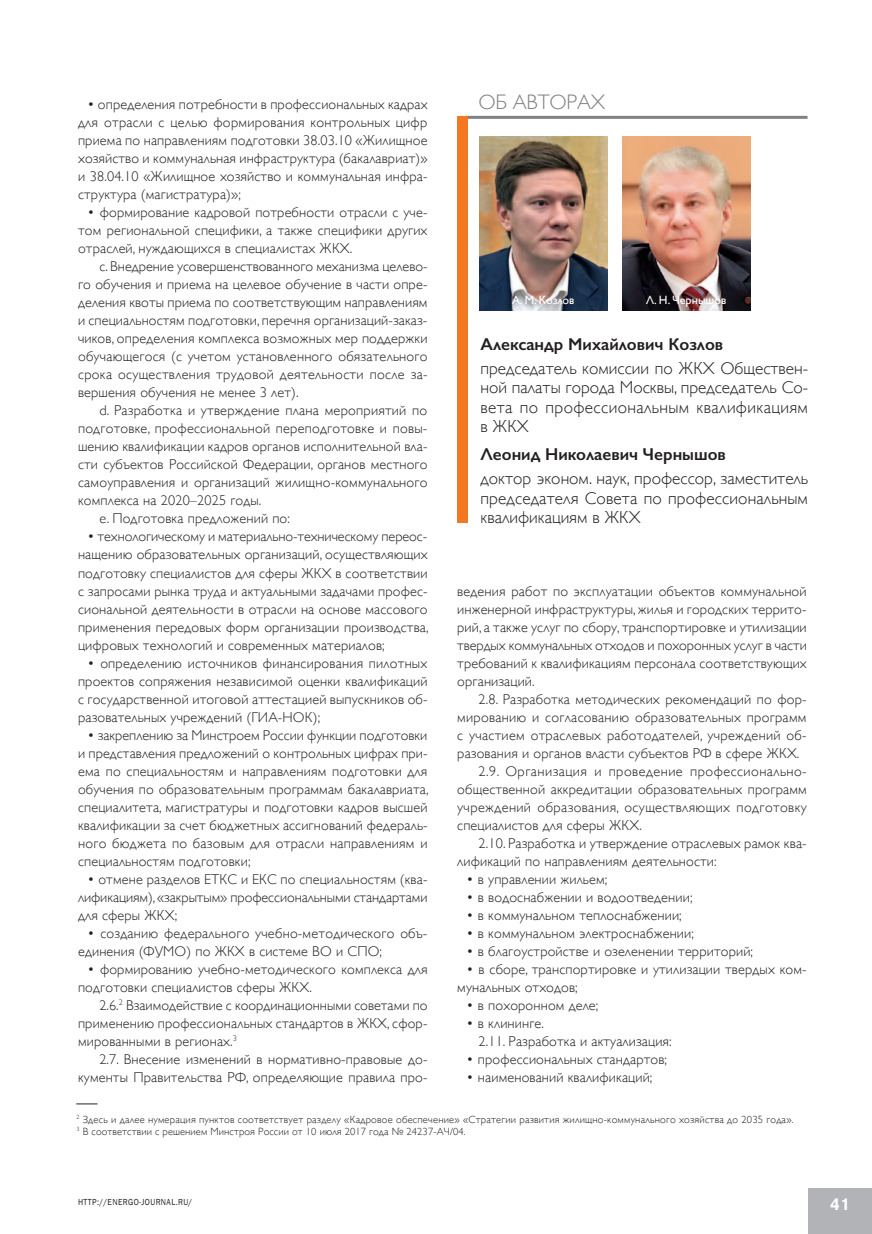
<style>
.page{position:relative;width:872px;height:1234px;background:#fff}
.page>*{position:absolute;margin:0;border:0;box-sizing:border-box;transform-origin:0 0}
.t1{font:300 21px "Gill Sans";color:#808285}
.t2{font:300 17.25px/19.5px "Gill Sans";letter-spacing:.005em;color:#231f20;text-align:justify}
.t3{font:600 17.25px "Gill Sans";color:#231f20}
.t4{font:700 16.5px "Pragmatica";color:#fff;scale:.89 1}
.t5{font:300 14.25px/18px "Gill Sans";letter-spacing:.01em;color:#231f20;text-align:justify}
.t6{font:300 14.25px "Gill Sans";letter-spacing:.03em;color:#231f20}
.t7{font:300 14.25px "Gill Sans";letter-spacing:.035em;color:#231f20}
.t8{font:12px "Gill Sans";color:#fff}
.t9{font:300 10.5px/12px "Gill Sans";letter-spacing:.02em;color:#231f20}
.t10{font:9px "Franklin Gothic";letter-spacing:.05em;color:#231f20;scale:.89 1}
</style>
<div class="page">
<div style="left:808px;top:1188px;width:64px;height:45px;background:#b2b3b7"></div>
<hr style="left:465px;top:116px;width:342px;height:3px;background:#808285">
<div style="left:457px;top:116px;width:11px;height:406px;background:#f47721"></div>
<img style="left:480px;top:136px;width:127px;height:174px">
<img style="left:622px;top:136px;width:128px;height:174px">
<svg style="left:76px;top:1103px;width:21px;height:1px"></svg>
<p class="t5" style="left:78px;top:95px;width:351px;text-indent:9px">• определения потребности в профессиональных кадрах для отрасли с целью формирования контрольных цифр приема по направлениям подготовки 38.03.10 «Жилищное хозяйство и коммунальная инфраструктура (бакалавриат)» и 38.04.10 «Жилищное хозяйство и коммунальная инфра&shy;структура (магистратура)»;</p>
<p class="t5" style="left:78px;top:203px;width:351px;text-indent:9px">• формирование кадровой потребности отрасли с уче&shy;том региональной специфики, а также специфики других отраслей, нуждающихся в специалистах ЖКХ.</p>
<p class="t5" style="left:78px;top:257px;width:351px;text-indent:21px">c. Внедрение усовершенствованного механизма целево&shy;го обучения и приема на целевое обучение в части опре&shy;деления квоты приема по соответствующим направлениям и специальностям подготовки, перечня организаций-заказ&shy;чиков, определения комплекса возможных мер поддержки обучающегося (с учетом установленного обязательного срока осуществления трудовой деятельности после за&shy;вершения обучения не менее 3 лет).</p>
<p class="t5" style="left:99px;top:401px;width:329px">d. Разработка и утверждение плана мероприятий по</p>
<p class="t5" style="left:78px;top:419px;width:351px">подготовке, профессиональной переподготовке и повы-</p>
<p class="t5" style="left:78px;top:437px;width:351px">шению квалификации кадров органов исполнительной вла-</p>
<p class="t5" style="left:78px;top:455px;width:351px">сти субъектов Российской Федерации, органов местного</p>
<p class="t5" style="left:78px;top:473px;width:351px">самоуправления и организаций жилищно-коммунального</p>
<p class="t5" style="left:78px;top:491px;width:185px">комплекса на 2020–2025 годы.</p>
<p class="t5" style="left:99px;top:509px;width:192px">e. Подготовка предложений по:</p>
<p class="t5" style="left:78px;top:527px;width:352px;text-indent:9px">• технологическому и материально-техническому переос&shy;нащению образовательных организаций, осуществляющих подготовку специалистов для сферы ЖКХ в соответствии с запросами рынка труда и актуальными задачами профес&shy;сиональной деятельности в отрасли на основе массового применения передовых форм организации производства, цифровых технологий и современных материалов;</p>
<p class="t5" style="left:78px;top:653px;width:351px;text-indent:9px">• определению источников финансирования пилотных проектов сопряжения независимой оценки квалификаций с государственной итоговой аттестацией выпускников об&shy;разовательных учреждений (ГИА-НОК);</p>
<p class="t5" style="left:78px;top:725px;width:352px;text-indent:9px">• закреплению за Минстроем России функции подготовки и представления предложений о контрольных цифрах при&shy;ема по специальностям и направлениям подготовки для обучения по образовательным программам бакалавриата, специалитета, магистратуры и подготовки кадров высшей квалификации за счет бюджетных ассигнований федераль&shy;ного бюджета по базовым для отрасли направлениям и специальностям подготовки;</p>
<p class="t5" style="left:78px;top:869px;width:351px;text-indent:9px">• отмене разделов ЕТКС и ЕКС по специальностям (ква&shy;лификациям), «закрытым» профессиональными стандартами для сферы ЖКХ;</p>
<p class="t5" style="left:78px;top:923px;width:351px;text-indent:9px">• созданию федерального учебно-методического объ&shy;единения (ФУМО) по ЖКХ в системе ВО и СПО;</p>
<p class="t5" style="left:78px;top:959px;width:351px;text-indent:9px">• формированию учебно-методического комплекса для подготовки специалистов сферы ЖКХ.</p>
<p class="t5" style="left:78px;top:995px;width:351px;text-indent:21px">2.6.<sup>2</sup> Взаимодействие с координационными советами по применению профессиональных стандартов в ЖКХ, сфор&shy;мированными в регионах.<sup>3</sup></p>
<p class="t5" style="left:78px;top:1049px;width:351px;text-align:right">2.7. Внесение изменений в нормативно-правовые до&shy;кументы Правительства РФ, определяющие правила про-</p>
<h1 class="t1" style="left:478px;top:85px;width:48px">Об автор</h1>
<h1 class="t1" style="left:577px;top:85px;width:30px">АХ</h1>
<p class="t8" style="left:512px;top:293px;width:64px">А. М. Козлов</p>
<p class="t8" style="left:646px;top:293px;width:82px">Л. Н. Чернышов</p>
<p class="t3" style="left:480px;top:334px;width:244px">Александр Михайлович Козлов</p>
<p class="t2" style="left:480px;top:357px;width:329px">председатель комиссии по ЖКХ Обществен&shy;ной палаты города Москвы, председатель Со&shy;вета по профессиональным квалификациям в ЖКХ</p>
<p class="t3" style="left:480px;top:444px;width:247px">Леонид Николаевич Чернышов</p>
<p class="t2" style="left:480px;top:468px;width:329px">доктор эконом. наук, профессор, заместитель председателя Совета по профессиональным квалификациям в ЖКХ</p>
<p class="t5" style="left:457px;top:581px;width:351px">ведения работ по эксплуатации объектов коммунальной инженерной инфраструктуры, жилья и городских террито&shy;рий, а также услуг по сбору, транспортировке и утилизации твердых коммунальных отходов и похоронных услуг в части требований к квалификациям персонала соответствующих организаций.</p>
<p class="t5" style="left:478px;top:689px;width:329px">2.8. Разработка методических рекомендаций по фор-</p>
<p class="t5" style="left:457px;top:707px;width:351px">мированию и согласованию образовательных программ</p>
<p class="t5" style="left:457px;top:725px;width:351px">с участием отраслевых работодателей, учреждений об-</p>
<p class="t5" style="left:457px;top:743px;width:344px">разования и органов власти субъектов РФ в сфере ЖКХ.</p>
<p class="t7" style="left:478px;top:759px;width:330px">2.9. Организация и проведение профессионально-</p>
<p class="t5" style="left:457px;top:779px;width:351px">общественной аккредитации образовательных программ</p>
<p class="t6" style="left:457px;top:795px;width:351px">учреждений образования, осуществляющих подготовку</p>
<p class="t5" style="left:457px;top:815px;width:186px">специалистов для сферы ЖКХ.</p>
<p class="t5" style="left:478px;top:833px;width:330px">2.10. Разработка и утверждение отраслевых рамок ква-</p>
<p class="t5" style="left:457px;top:851px;width:261px">лификаций по направлениям деятельности:</p>
<p class="t5" style="left:466px;top:869px;width:142px">• в управлении жильем;</p>
<p class="t5" style="left:466px;top:887px;width:227px">• в водоснабжении и водоотведении;</p>
<p class="t5" style="left:466px;top:905px;width:217px">• в коммунальном теплоснабжении;</p>
<p class="t5" style="left:466px;top:923px;width:229px">• в коммунальном электроснабжении;</p>
<p class="t5" style="left:466px;top:941px;width:288px">• в благоустройстве и озеленении территорий;</p>
<p class="t5" style="left:457px;top:959px;width:351px;text-indent:9px">• в сборе, транспортировке и утилизации твердых ком&shy;мунальных отходов;</p>
<p class="t5" style="left:466px;top:995px;width:133px">• в похоронном деле;</p>
<p class="t5" style="left:478px;top:1013px;width:195px;text-indent:-12px">• в клининге.<br>2.11. Разработка и актуализация:</p>
<p class="t5" style="left:466px;top:1049px;width:202px">• профессиональных стандартов;</p>
<p class="t5" style="left:466px;top:1067px;width:187px">• наименований квалификаций;</p>
<p class="t9" style="left:77px;top:1112px;width:718px"><sup>2</sup> Здесь и далее нумерация пунктов соответствует разделу «Кадровое обеспечение» «Стратегии развития жилищно-коммунального хозяйства до 2035 года».<br><sup>3</sup> В соответствии с решением Минстроя России от 10 июля 2017 года № 24237-АЧ/04.</p>
<p class="t10" style="left:78px;top:1196px;width:130px">HTTP://ENERGO-JOURNAL.RU/</p>
<p class="t4" style="left:830px;top:1193px;width:24px">41</p>
</div>
